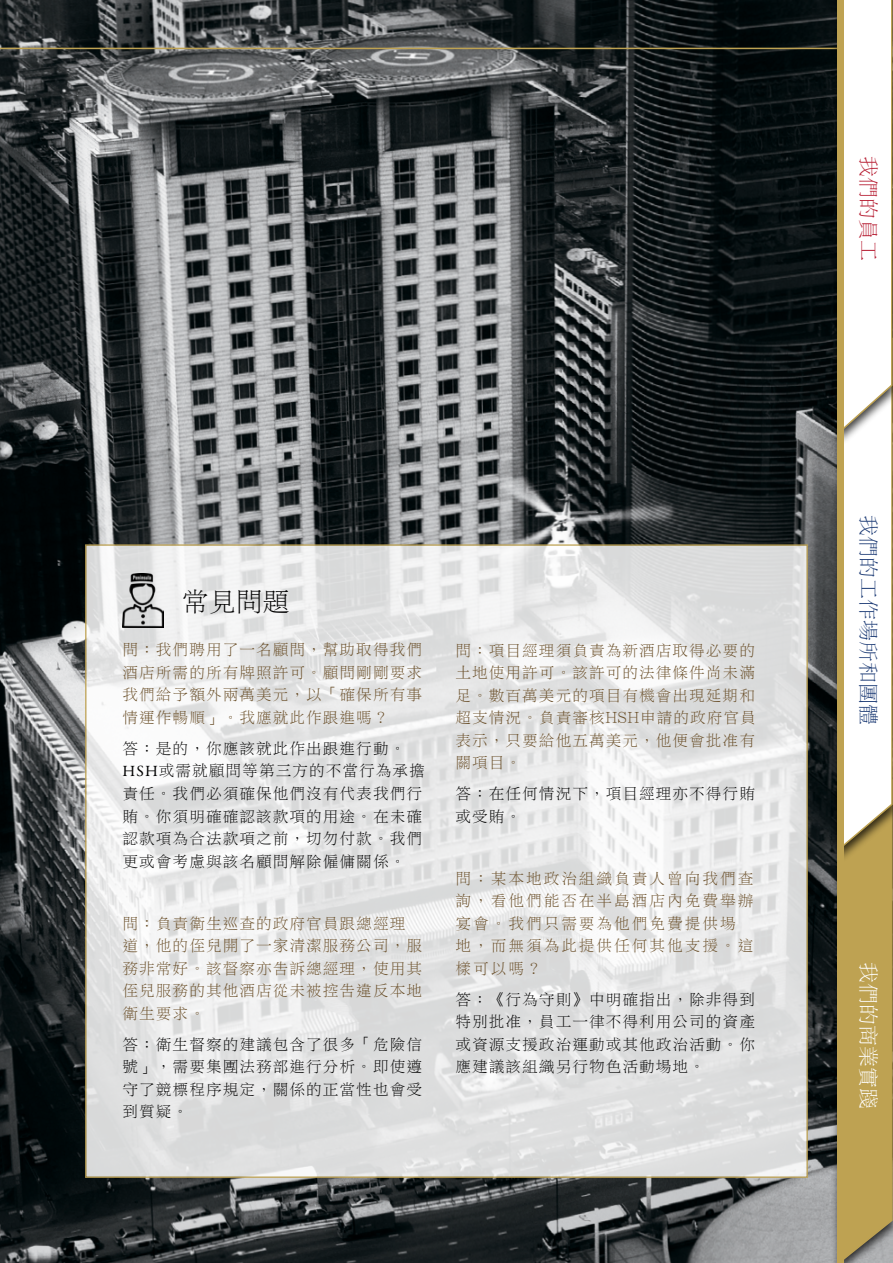
<style>
.page{position:relative;width:893px;height:1263px;background:#fff}
.page>*{position:absolute;margin:0;border:0;box-sizing:border-box;transform-origin:0 0}
.t1{font:27px "Li Song Pro";color:#000}
.t2{font:21px "Li Song Pro";color:#203e77}
.t3{font:21px "Li Song Pro";color:#fff}
.t4{font:21px "Li Song Pro";color:#b71f34}
.t5{font:15.75px/22.5px "Li Song Pro";letter-spacing:.06em;color:#000}
.t6{font:15.75px/22.5px "Li Song Pro";letter-spacing:.06em;color:#674b24;text-align:justify}
.t7{font:15.75px/22.5px "Li Song Pro";letter-spacing:.12em;color:#674b24}
.s1{font-family:"Garamond Premr Pro"}
</style>
<div class="page">
<img style="left:0;top:0;width:831px;height:1263px">
<svg style="left:85px;top:544px;width:723px;height:634px;fill:#e3e3e3"></svg>
<img style="left:123px;top:574px;width:40px;height:53px">
<hr style="left:0;top:48px;width:893px;height:1px;background:#bea252">
<div style="left:831px;top:777px;width:62px;height:486px;background:#000;opacity:.75"></div>
<div style="left:831px;top:335px;width:62px;height:528px;background:#000;opacity:.75"></div>
<div style="left:831px;top:0;width:62px;height:446px;background:#000;opacity:.75"></div>
<svg style="left:844px;top:0;width:49px;height:1263px"></svg>
<div style="left:837px;top:0;width:7px;height:1263px;background:#bea252"></div>
<h1 class="t1" style="left:182px;top:587px;width:109px">常見問題</h1>
<p class="t6" style="left:123px;top:639px;width:301px">問：我們聘用了一名顧問，幫助取得我們酒店所需的所有牌照許可。顧問剛剛要求我們給予額外兩萬美元，以「確保所有事情運作暢順」。我應就此作跟進嗎？</p>
<p class="t5" style="left:123px;top:737px;width:304px">答：是的，你應該就此作出跟進行動。<br><span class="s1">HSH</span>或需就顧問等第三方的不當行為承擔責任。我們必須確保他們沒有代表我們行賄。你須明確確認該款項的用途。在未確認款項為合法款項之前，切勿付款。我們更或會考慮與該名顧問解除僱傭關係。</p>
<p class="t6" style="left:123px;top:912px;width:301px;text-align:left">問：負責衛生巡查的政府官員跟總經理道，他的侄兒開了一家清潔服務公司，服務非常好。該督察亦告訴總經理，使用其侄兒服務的其他酒店從未被控告違反本地衛生要求。</p>
<p class="t5" style="left:123px;top:1033px;width:301px;text-align:justify">答：衛生督察的建議包含了很多「危險信號」，需要集團法務部進行分析。即使遵守了競標程序規定，關係的正當性也會受到質疑。</p>
<p class="t6" style="left:455px;top:639px;width:302px">問：項目經理須負責為新酒店取得必要的土地使用許可。該許可的法律條件尚未滿足。數百萬美元的項目有機會出現延期和超支情況。負責審核HSH申請的政府官員表示，只要給他五萬美元，他便會批准有關項目。</p>
<p class="t5" style="left:455px;top:782px;width:301px">答：在任何情況下，項目經理亦不得行賄或受賄。</p>
<p class="t7" style="left:455px;top:867px;width:299px">問：某本地政治組織負責人曾向我們查詢，看他們能否在半島酒店內免費舉辦宴會。我們只需要為他們免費提供場地，而無須為此提供任何其他支援。這樣可以嗎？</p>
<p class="t5" style="left:455px;top:988px;width:301px;text-align:justify">答：《行為守則》中明確指出，除非得到特別批准，員工一律不得利用公司的資產或資源支援政治運動或其他政治活動。你應建議該組織另行物色活動場地。</p>
<h2 class="t4" style="left:879px;top:156px;width:106px;rotate:90deg">我們的員工</h2>
<h2 class="t2" style="left:879px;top:515px;width:212px;rotate:90deg">我們的工作場所和團體</h2>
<h2 class="t3" style="left:879px;top:962px;width:148px;rotate:90deg">我們的商業實踐</h2>
</div>
